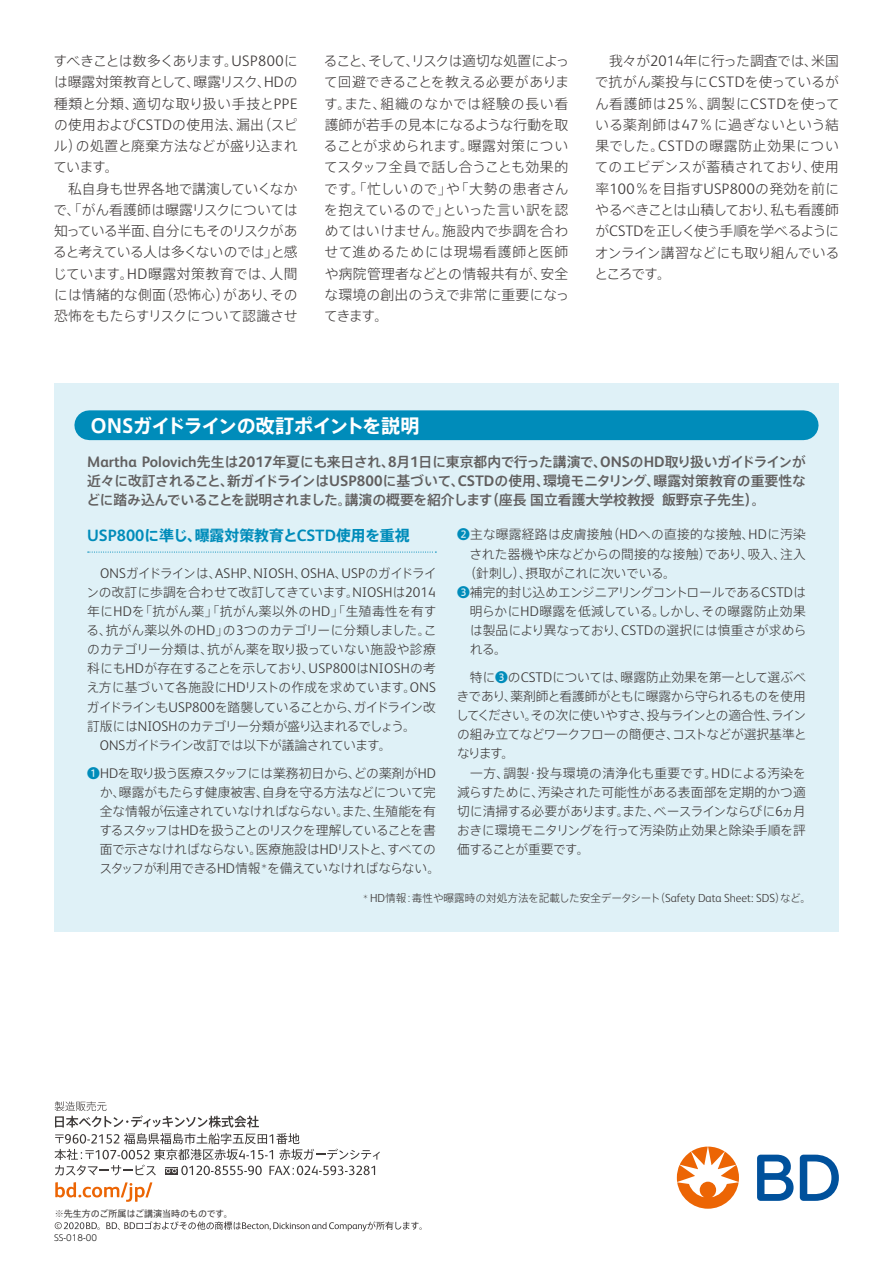
<style>
.page{position:relative;width:893px;height:1263px;background:#fff}
.page>*{position:absolute;margin:0;border:0;box-sizing:border-box;transform-origin:0 0}
.t1{font:700 19.2px "Axis Pro N";letter-spacing:-.025em;color:#fff}
.t2{font:700 14.85px "Axis Pro N";color:#008cba}
.t3{font:300 14.1px "FS Albert Pro";letter-spacing:.015em;color:#3e3a39}
.t4{font:300 13.8px/21.3px "Axis Pro N";letter-spacing:-.005em;color:#3e3a39;text-align:justify}
.t5{font:500 13.8px/19.2px "Axis Pro N";color:#615f5f;text-align:justify}
.t6{font:300 12.75px/19.2px "Axis Pro N";letter-spacing:-.02em;color:#3e3a39}
.t7{font:300 12.75px "Axis Pro N";letter-spacing:.005em;color:#3e3a39}
.t8{font:300 12.75px "Axis Pro N";letter-spacing:-.05em;color:#3e3a39}
.t9{font:300 12.75px "Axis Pro N";letter-spacing:-.08em;color:#3e3a39}
.t10{font:300 12.75px "Axis Pro N";letter-spacing:.025em;color:#3e3a39}
.t11{font:300 12.75px "Axis Pro N";letter-spacing:.02em;color:#3e3a39}
.t12{font:300 12.75px "Axis Pro N";letter-spacing:.01em;color:#3e3a39}
.t13{font:300 12.75px "Axis Pro N";letter-spacing:.015em;color:#3e3a39}
.t14{font:300 10.65px "Axis Pro N";color:#3e3a39}
.t15{font:9px "Axis Pro N";color:#3e3a39}
.t16{font:300 8.55px "UD Shin Go Pro";color:#000}
.s1{font-family:"FS Albert Pro";font-size:15.15px}
.s2{font-family:"FS Albert Pro";font-weight:700;font-size:15.15px}
.s3{font-family:"FS Albert Pro";font-size:16.35px}
.s4{font-family:"Axis Pro N";font-size:12.75px}
.s5{font-family:"FS Albert Pro";font-size:14.1px}
.s6{font-weight:500;color:#008cba}
.s7{font-family:"FS Albert Pro";font-size:11.7px}
</style>
<div class="page">
<svg style="left:55px;top:1182px;width:97px;height:20px"></svg>
<svg style="left:55px;top:1101px;width:325px;height:74px"></svg>
<svg style="left:106px;top:1221px;width:316px;height:10px"></svg>
<svg style="left:55px;top:1222px;width:45px;height:8px"></svg>
<svg style="left:757px;top:1155px;width:82px;height:46px"></svg>
<svg style="left:677px;top:1146px;width:62px;height:63px"></svg>
<div style="left:54px;top:383px;width:785px;height:548px;background:#dff1f7"></div>
<div style="left:89px;top:410px;width:715px;height:30px;background:#008cba"></div>
<svg style="left:88px;top:551px;width:348px;height:2px"></svg>
<p class="t4" style="left:53px;top:50px;width:246px;text-align:left">すべきことは数多くあります。<span class="s1">USP800</span>には曝露対策教育として、曝露リスク、<span class="s1">HD</span>の種類と分類、適切な取り扱い手技と<span class="s1">PPE</span>の使用および<span class="s1">CSTD</span>の使用法、漏出（スピル）の処置と廃棄方法などが盛り込まれています。<br>　私自身も世界各地で講演していくなかで、「がん看護師は曝露リスクについては知っている半面、自分にもそのリスクがあると考えている人は多くないのでは」と感じています。<span class="s1">HD</span>曝露対策教育では、人間には情緒的な側面（恐怖心）があり、その恐怖をもたらすリスクについて認識させ</p>
<p class="t4" style="left:324px;top:50px;width:247px">ること、そして、リスクは適切な処置によって回避できることを教える必要があります。また、組織のなかでは経験の長い看護師が若手の見本になるような行動を取ることが求められます。曝露対策についてスタッフ全員で話し合うことも効果的です。「忙しいので」や「大勢の患者さんを抱えているので」といった言い訳を認めてはいけません。施設内で歩調を合わせて進めるためには現場看護師と医師や病院管理者などとの情報共有が、安全な環境の創出のうえで非常に重要になってきます。</p>
<p class="t4" style="left:594px;top:50px;width:247px">　我々が<span class="s1">2014</span>年に行った調査では、米国で抗がん薬投与に<span class="s1">CSTD</span>を使っているがん看護師は<span class="s1">25</span>％、調製に<span class="s1">CSTD</span>を使っている薬剤師は<span class="s1">47</span>％に過ぎないという結果でした。<span class="s1">CSTD</span>の曝露防止効果についてのエビデンスが蓄積されており、使用率<span class="s1">100</span>％を目指す<span class="s1">USP800</span>の発効を前にやるべきことは山積しており、私も看護師が<span class="s1">CSTD</span>を正しく使う手順を学べるようにオンライン講習などにも取り組んでいるところです。</p>
<h1 class="t1" style="left:90px;top:416px;width:331px">ONSガイドラインの改訂ポイントを説明</h1>
<p class="t5" style="left:86px;top:452px;width:721px"><span class="s2">Martha Polovich</span>先生は<span class="s2">2017</span>年夏にも来日され、<span class="s2">8</span>月<span class="s2">1</span>日に東京都内で行った講演で、<span class="s2">ONS</span>の<span class="s2">HD</span>取り扱いガイドラインが近々に改訂されること、新ガイドラインは<span class="s2">USP800</span>に基づいて、<span class="s2">CSTD</span>の使用、環境モニタリング、曝露対策教育の重要性などに踏み込んでいることを説明されました。講演の概要を紹介します（座長国立看護大学校教授 飯野京子先生）。</p>
<p class="t2" style="left:87px;top:528px;width:324px"><span class="s3">USP800</span>に準じ、曝露対策教育と<span class="s3">CSTD</span>使用を重視</p>
<p class="t3" style="left:100px;top:563px;width:338px">ONS<span class="s4">ガイドラインは、</span>ASHP<span class="s4">、</span>NIOSH<span class="s4">、</span>OSHA<span class="s4">、</span>USP<span class="s4">のガイドライ</span></p>
<p class="t6" style="left:86px;top:582px;width:351px">ンの改訂に歩調を合わせて改訂してきています。<span class="s5">NIOSH</span>は<span class="s5">2014</span></p>
<p class="t10" style="left:87px;top:605px;width:351px">年に<span class="s5">HD</span>を「抗がん薬」「抗がん薬以外の<span class="s5">HD</span>」「生殖毒性を有す</p>
<p class="t7" style="left:87px;top:624px;width:351px">る、抗がん薬以外の<span class="s5">HD</span>」の<span class="s5">3</span>つのカテゴリーに分類しました。こ</p>
<p class="t12" style="left:87px;top:643px;width:350px">のカテゴリー分類は、抗がん薬を取り扱っていない施設や診療</p>
<p class="t8" style="left:87px;top:662px;width:350px">科にも<span class="s5">HD</span>が存在することを示しており、<span class="s5">USP800</span>は<span class="s5">NIOSH</span>の考</p>
<p class="t6" style="left:87px;top:678px;width:351px">え方に基づいて各施設に<span class="s5">HD</span>リストの作成を求めています。<span class="s5">ONS</span></p>
<p class="t9" style="left:87px;top:700px;width:351px">ガイドラインも<span class="s5">USP800</span>を踏襲していることから、ガイドライン改</p>
<p class="t8" style="left:87px;top:719px;width:330px">訂版には<span class="s5">NIOSH</span>のカテゴリー分類が盛り込まれるでしょう。</p>
<p class="t6" style="left:100px;top:735px;width:293px"><span class="s5">ONS</span>ガイドライン改訂では以下が議論されています。</p>
<p class="t6" style="left:99px;top:763px;width:342px;text-indent:-12px"><span class="s6">❶</span><span class="s5">HD</span>を取り扱う医療スタッフには業務初日から、どの薬剤が<span class="s5">HD</span>か、曝露がもたらす健康被害、自身を守る方法などについて完全な情報が伝達されていなければならない。また、生殖能を有するスタッフは<span class="s5">HD</span>を扱うことのリスクを理解していることを書面で示さなければならない。医療施設は<span class="s5">HD</span>リストと、すべてのスタッフが利用できる<span class="s5">HD</span>情報<sup>＊</sup>を備えていなければならない。</p>
<p class="t11" style="left:457px;top:528px;width:350px"><span class="s6">❷</span>主な曝露経路は皮膚接触（<span class="s5">HD</span>への直接的な接触、<span class="s5">HD</span>に汚染</p>
<p class="t13" style="left:469px;top:547px;width:338px">された器機や床などからの間接的な接触）であり、吸入、注入</p>
<p class="t6" style="left:463px;top:563px;width:214px">（針刺し）、摂取がこれに次いでいる。</p>
<p class="t6" style="left:457px;top:582px;width:350px"><span class="s6">❸</span>補完的封じ込めエンジニアリングコントロールである<span class="s5">CSTD</span>は</p>
<p class="t7" style="left:470px;top:605px;width:337px">明らかに<span class="s5">HD</span>曝露を低減している。しかし、その曝露防止効果</p>
<p class="t7" style="left:470px;top:624px;width:338px">は製品により異なっており、<span class="s5">CSTD</span>の選択には慎重さが求めら</p>
<p class="t6" style="left:470px;top:640px;width:39px">れる。</p>
<p class="t6" style="left:456px;top:667px;width:352px">　特に<span class="s6">❸</span>の<span class="s5">CSTD</span>については、曝露防止効果を第一として選ぶべきであり、薬剤師と看護師がともに曝露から守られるものを使用してください。その次に使いやすさ、投与ラインとの適合性、ラインの組み立てなどワークフローの簡便さ、コストなどが選択基準となります。<br>　一方、調製・投与環境の清浄化も重要です。<span class="s5">HD</span>による汚染を減らすために、汚染された可能性がある表面部を定期的かつ適切に清掃する必要があります。また、ベースラインならびに<span class="s5">6</span>ヵ月おきに環境モニタリングを行って汚染防止効果と除染手順を評価することが重要です。</p>
<p class="t15" style="left:55px;top:1209px;width:180px">※先生方のご所属はご講演当時のものです。</p>
<p class="t16" style="left:54px;top:1230px;width:45px">SS-018-00</p>
<p class="t14" style="left:362px;top:893px;width:450px"><sup>＊</sup> <span class="s7">HD</span>情報：毒性や曝露時の対処方法を記載した安全データシート（<span class="s7">Safety Data Sheet: SDS</span>）など。</p>
</div>
